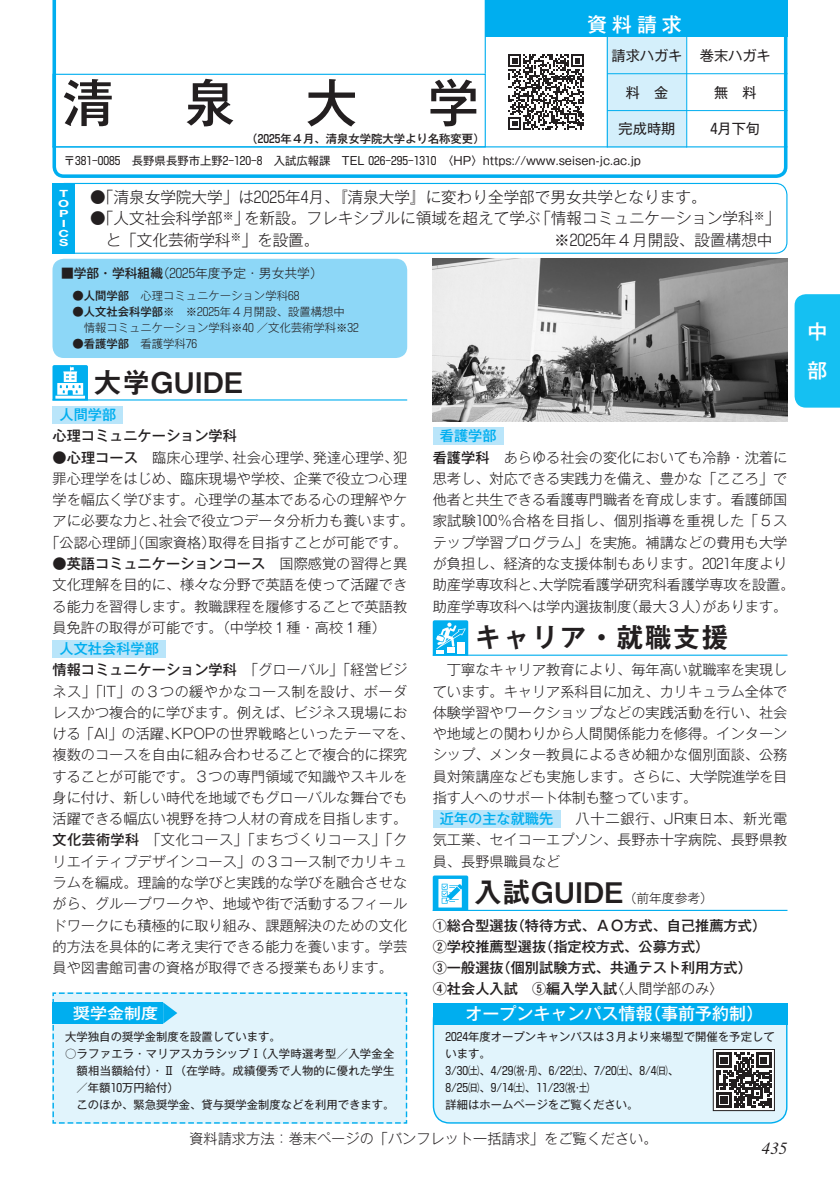
<style>
.page{position:relative;width:840px;height:1191px;background:#fff}
.page>*{position:absolute;margin:0;border:0;box-sizing:border-box;transform-origin:0 0}
.t1{font:500 51px "Gothic MB101 Pr 5";color:#231f20}
.t2{font:28.4px "Midashi Go Pr 5 MB31";color:#231f20}
.t3{font:500 19.8px/39.6px "Gothic MB101 Pr 5";color:#fff}
.t4{font:500 17px "Gothic MB101 Pr 5";color:#fff}
.t5{font:italic 17px "Times LT Std";color:#231f20}
.t6{font:300 15.6px/21.2px "Gothic MB101 Pr 5";color:#231f20}
.t7{font:500 15.4px "Gothic MB101 Pr 5";color:#fff;scale:1.11 1}
.t8{font:300 14.2px/21.2px "Gothic MB101 Pr 5";color:#231f20;text-align:justify}
.t9{font:500 14.2px "Gothic MB101 Pr 5";color:#231f20}
.t10{font:14.2px "Gothic MB101 Pr 5";color:#231f20}
.t11{font:500 14.2px "Gothic MB101 Pr 5";color:#00aeef}
.t12{font:300 12.8px "Gothic MB101 Pr 5";color:#231f20}
.t13{font:11.4px/17px "Gothic MB101 Pr 5";color:#231f20}
.t14{font:300 11.4px "Gothic MB101 Pr 5";color:#231f20}
.t15{font:500 11.4px "Gothic MB101 Pr 5";color:#231f20}
.t16{font:700 10px "Helvetica Neue LT Std";color:#fff;scale:1.43 1}
.s1{font-family:"Shin Go Pr 5"}
.s2{font-weight:500}
.s3{font-weight:300}
.s4{font-family:"Shin Go Pr 5";font-weight:300}
.s5{font-family:"Gothic MB101 Pr 5";font-weight:300;font-size:12.8px}
</style>
<div class="page">
<div style="left:794px;top:294px;width:45px;height:113px;background:#15c0f2"></div>
<div style="left:52px;top:406px;width:71px;height:17px;background:#b9e5fa"></div>
<div style="left:52px;top:640px;width:114px;height:17px;background:#b9e5fa"></div>
<hr style="left:52px;top:399px;width:355px;height:1px;background:#00aeef">
<svg style="left:52px;top:365px;width:36px;height:35px"></svg>
<div style="left:52px;top:183px;width:735px;height:71px;border:1px solid #00aeef;border-radius:11px"></div>
<div style="left:52px;top:183px;width:23px;height:71px;background:#00aeef"></div>
<div style="left:433px;top:1003px;width:353px;height:120px;background:#e1f4fc;border-radius:16px"></div>
<div style="left:432px;top:1003px;width:355px;height:120px;border:1px solid #00aeef;border-radius:16px"></div>
<div style="left:432px;top:1003px;width:355px;height:21px;background:#00aeef"></div>
<svg style="left:52px;top:992px;width:355px;height:131px;background:#d0eefb"></svg>
<div style="left:432px;top:427px;width:71px;height:17px;background:#b9e5fa"></div>
<div style="left:432px;top:810px;width:128px;height:17px;background:#b9e5fa"></div>
<hr style="left:432px;top:654px;width:355px;height:2px;background:#00aeef">
<svg style="left:432px;top:620px;width:36px;height:36px"></svg>
<div style="left:446px;top:647px;width:8px;height:6px;background:#fff"></div>
<div style="left:457px;top:642px;width:7px;height:11px;background:#fff"></div>
<div style="left:52px;top:259px;width:355px;height:99px;background:#8dd7f7;border-radius:11px"></div>
<hr style="left:432px;top:909px;width:355px;height:2px;background:#00aeef">
<svg style="left:432px;top:875px;width:36px;height:36px"></svg>
<img style="left:432px;top:259px;width:355px;height:163px">
<svg style="left:714px;top:1051px;width:58px;height:57px"></svg>
<svg style="left:716px;top:1052px;width:55px;height:55px;background:#686566"></svg>
<div style="left:712px;top:1049px;width:62px;height:61px;border:1px solid #231f20"></div>
<svg style="left:52px;top:0;width:735px;height:178px"></svg>
<hr style="left:52px;top:146px;width:735px;height:1px;background:#00aeef">
<hr style="left:606px;top:37px;width:1px;height:110px;background:#00aeef">
<svg style="left:508px;top:54px;width:75px;height:76px"></svg>
<hr style="left:484px;top:0;width:1px;height:74px;background:#00aeef">
<div style="left:485px;top:0;width:302px;height:37px;background:#00aeef"></div>
<hr style="left:686px;top:37px;width:1px;height:110px;background:#00aeef">
<hr style="left:607px;top:73px;width:180px;height:1px;background:#00aeef">
<hr style="left:607px;top:110px;width:180px;height:1px;background:#00aeef">
<div style="left:52px;top:74px;width:433px;height:73px;border:1px solid #00aeef"></div>
<p class="t3" style="left:587px;top:3px;width:96px">資料請求</p>
<p class="t10" style="left:611px;top:44px;width:72px">請求ハガキ</p>
<p class="t1" style="left:63px;top:60px;width:53px">清</p>
<p class="t1" style="left:184px;top:60px;width:53px">泉</p>
<p class="t1" style="left:306px;top:60px;width:53px">大</p>
<p class="t1" style="left:427px;top:60px;width:53px">学</p>
<p class="t10" style="left:625px;top:80px;width:44px">料　金</p>
<p class="t15" style="left:246px;top:129px;width:240px">（<span class="s1">2025</span>年４月、清泉女学院大学より名称変更）</p>
<p class="t10" style="left:618px;top:117px;width:58px">完成時期</p>
<p class="t13" style="left:64px;top:151px;width:578px">〒<span class="s1">381</span>‒<span class="s1">0085</span>　長野県長野市上野<span class="s1">2</span>‒<span class="s1">120</span>‒<span class="s1">8</span>　入試広報課　TEL <span class="s1">026</span>‒<span class="s1">295</span>‒<span class="s1">1310</span>　〈HP〉https://www.seisen-jc.ac.jp</p>
<p class="t10" style="left:699px;top:43px;width:72px">巻末ハガキ</p>
<p class="t10" style="left:713px;top:80px;width:44px">無　料</p>
<p class="t10" style="left:710px;top:117px;width:51px"><span class="s1">4</span>月下旬</p>
<p class="t16" style="left:59px;top:187px;width:8px">T</p>
<p class="t16" style="left:58px;top:197px;width:9px">O</p>
<p class="t16" style="left:59px;top:207px;width:8px">P</p>
<p class="t16" style="left:62px;top:217px;width:4px">I</p>
<p class="t16" style="left:59px;top:227px;width:9px">C</p>
<p class="t16" style="left:59px;top:237px;width:8px">S</p>
<p class="t6" style="left:90px;top:185px;width:617px">●「清泉女学院大学」は<span class="s1">2025</span>年<span class="s1">4</span>月、『清泉大学』に変わり全学部で男女共学となります。</p>
<p class="t6" style="left:106px;top:206px;width:675px;text-indent:-16px">●「人文社会科学部<sup>※</sup>」を新設。フレキシブルに領域を超えて学ぶ「情報コミュニケーション学科<sup>※</sup>」と「文化芸術学科<sup>※</sup>」を設置。</p>
<p class="t6" style="left:553px;top:228px;width:220px">※<span class="s1">2025</span>年４月開設、設置構想中</p>
<p class="t12" style="left:61px;top:263px;width:263px"><span class="s2">■学部・学科組織</span>（<span class="s1">2025</span>年度予定・男女共学）</p>
<p class="t14" style="left:72px;top:286px;width:228px"><span class="s2">●人間学部</span>　心理コミュニケーション学科<span class="s1">68</span></p>
<p class="t14" style="left:72px;top:302px;width:274px"><span class="s2">●人文社会科学部※</span>　※<span class="s1">2025</span>年４月開設、設置構想中</p>
<p class="t14" style="left:72px;top:318px;width:288px">　情報コミュニケーション学科※<span class="s1">40</span> ／文化芸術学科※<span class="s1">32</span></p>
<p class="t15" style="left:72px;top:334px;width:126px">●看護学部<span class="s3">　看護学科</span><span class="s4">76</span></p>
<p class="t2" style="left:94px;top:359px;width:151px">大学GUIDE</p>
<p class="t11" style="left:60px;top:403px;width:58px">人間学部</p>
<p class="t9" style="left:52px;top:424px;width:200px">心理コミュニケーション学科　</p>
<p class="t8" style="left:45px;top:445px;width:370px;text-align:center"><span class="s2">●心理コース</span>　臨床心理学、社会心理学、発達心理学、犯罪心理学をはじめ、臨床現場や学校、企業で役立つ心理学を幅広く学びます。心理学の基本である心の理解やケアに必要な力と、社会で役立つデータ分析力も養います。「公認心理師」（国家資格）取得を目指すことが可能です。</p>
<p class="t8" style="left:52px;top:552px;width:356px"><span class="s2">●英語コミュニケーションコース</span>　国際感覚の習得と異文化理解を目的に、様々な分野で英語を使って活躍できる能力を習得します。教職課程を履修することで英語教員免許の取得が可能です。（中学校１種・高校１種）</p>
<p class="t11" style="left:60px;top:637px;width:101px">人文社会科学部</p>
<p class="t8" style="left:52px;top:658px;width:363px;text-align:left"><span class="s2">情報コミュニケーション学科</span>　「グローバル」「経営ビジネス」「IT」の３つの緩やかなコース制を設け、ボーダレスかつ複合的に学びます。例えば、ビジネス現場における「AI」の活躍、KPOPの世界戦略といったテーマを、複数のコースを自由に組み合わせることで複合的に探究することが可能です。３つの専門領域で知識やスキルを身に付け、新しい時代を地域でもグローバルな舞台でも活躍できる幅広い視野を持つ人材の育成を目指します。</p>
<p class="t8" style="left:52px;top:828px;width:356px"><span class="s2">文化芸術学科</span>　「文化コース」「まちづくりコース」「クリエイティブデザインコース」の３コース制でカリキュラムを編成。理論的な学びと実践的な学びを融合させながら、グループワークや、地域や街で活動するフィールドワークにも積極的に取り組み、課題解決のための文化的方法を具体的に考え実行できる能力を養います。学芸員や図書館司書の資格が取得できる授業もあります。</p>
<p class="t11" style="left:439px;top:424px;width:58px">看護学部</p>
<p class="t8" style="left:432px;top:445px;width:363px;text-align:left"><span class="s2">看護学科</span>　あらゆる社会の変化においても冷静・沈着に思考し、対応できる実践力を備え、豊かな「こころ」で他者と共生できる看護専門職者を育成します。看護師国家試験<span class="s1">100</span>％合格を目指し、個別指導を重視した「５ステップ学習プログラム」を実施。補講などの費用も大学が負担し、経済的な支援体制もあります。<span class="s1">2021</span>年度より助産学専攻科と、大学院看護学研究科看護学専攻を設置。助産学専攻科へは学内選抜制度（最大３人）があります。</p>
<p class="t2" style="left:473px;top:615px;width:257px">キャリア・就職支援</p>
<p class="t8" style="left:432px;top:658px;width:356px">　丁寧なキャリア教育により、毎年高い就職率を実現しています。キャリア系科目に加え、カリキュラム全体で体験学習やワークショップなどの実践活動を行い、社会や地域との関わりから人間関係能力を修得。インターンシップ、メンター教員によるきめ細かな個別面談、公務員対策講座なども実施します。さらに、大学院進学を目指す人へのサポート体制も整っています。</p>
<p class="t11" style="left:439px;top:807px;width:115px">近年の主な就職先</p>
<p class="t8" style="left:432px;top:807px;width:356px;text-indent:128px">　八十二銀行、JR東日本、新光電気工業、セイコーエプソン、長野赤十字病院、長野県教員、長野県職員など</p>
<p class="t2" style="left:473px;top:870px;width:240px">入試GUIDE<span class="s5">（前年度参考）</span></p>
<p class="t9" style="left:432px;top:913px;width:342px">①総合型選抜（特待方式、ＡＯ方式、自己推薦方式）　</p>
<p class="t9" style="left:432px;top:934px;width:278px">②学校推薦型選抜（指定校方式、公募方式）</p>
<p class="t9" style="left:432px;top:956px;width:320px">③一般選抜（個別試験方式、共通テスト利用方式）</p>
<p class="t9" style="left:432px;top:977px;width:292px">④社会人入試　⑤編入学入試<span class="s3">〈人間学部のみ〉</span></p>
<p class="t7" style="left:73px;top:1000px;width:78px">奨学金制度</p>
<p class="t4" style="left:465px;top:999px;width:299px">オープンキャンパス情報（事前予約制）</p>
<p class="t13" style="left:65px;top:1027px;width:217px">大学独自の奨学金制度を設置しています。</p>
<p class="t13" style="left:77px;top:1044px;width:319px;text-align:justify;text-indent:-11px">○ ラファエラ・マリアスカラシップⅠ（入学時選考型／入学金全額相当額給付）・Ⅱ（在学時。成績優秀で人物的に優れた学生／年額<span class="s1">10</span>万円給付）</p>
<p class="t13" style="left:65px;top:1095px;width:330px">　このほか、緊急奨学金、貸与奨学金制度などを利用できます。</p>
<p class="t13" style="left:445px;top:1027px;width:330px"><span class="s1">2024</span>年度オープンキャンパスは３月より来場型で開催を予定しています。</p>
<p class="t13" style="left:445px;top:1061px;width:235px"><span class="s1">3</span>/<span class="s1">30</span>㈯、<span class="s1">4</span>/<span class="s1">29</span>（祝・月）、<span class="s1">6</span>/<span class="s1">22</span>㈯、<span class="s1">7</span>/<span class="s1">20</span>㈯、<span class="s1">8</span>/<span class="s1">4</span>㈰、<br><span class="s1">8</span>/<span class="s1">25</span>㈰、<span class="s1">9</span>/<span class="s1">14</span>㈯、<span class="s1">11</span>/<span class="s1">23</span>（祝・土）</p>
<p class="t13" style="left:445px;top:1095px;width:194px">詳細はホームページをご覧ください。</p>
<p class="t8" style="left:189px;top:1126px;width:469px">資料請求方法：巻末ページの「パンフレット一括請求」をご覧ください。</p>
<p class="t5" style="left:761px;top:1139px;width:27px">435</p>
<h3 class="t3" style="left:806px;top:310px;width:20px">中部</h3>
</div>
